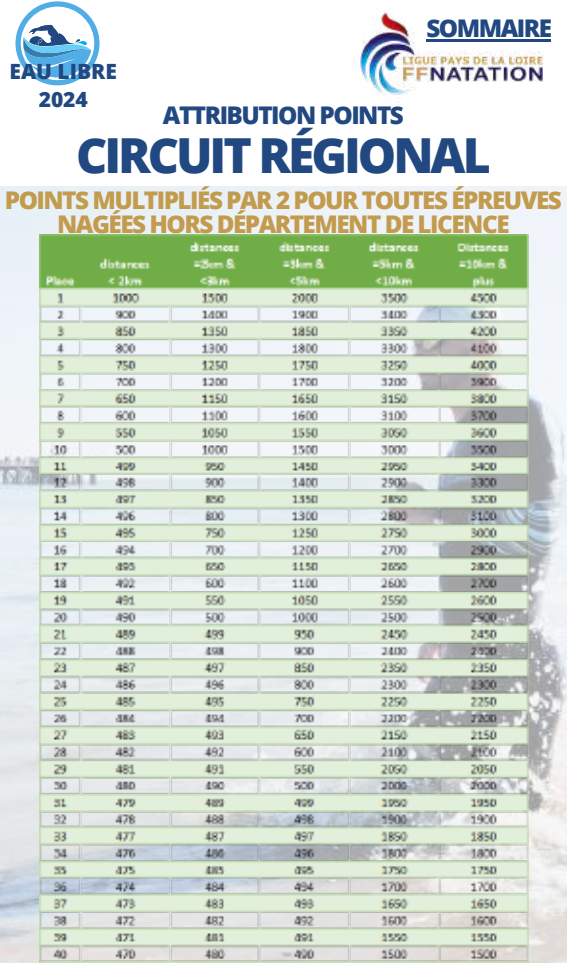
<style>
.page{position:relative;width:567px;height:963px;background:#fff}
.page>*{position:absolute;margin:0;border:0;box-sizing:border-box;transform-origin:0 0}
.t1{font:800 48.4px "Open Sans";letter-spacing:-.065em;color:#214881}
.t2{font:800 24.4px/24.4px "Open Sans";letter-spacing:-.06em;color:#c39b4d;text-align:center}
.t3{font:800 24.4px "Open Sans";letter-spacing:-.06em;color:#214881}
.t4{font:800 21.2px/28px "Open Sans";color:#214881;text-align:center}
</style>
<div class="page">
<img style="left:0;top:186px;width:567px;height:777px">
<svg style="left:16px;top:1px;width:84px;height:84px"></svg>
<img style="left:354px;top:12px;width:197px;height:83px">
<img style="left:39px;top:235px;width:489px;height:728px">
<hr style="left:426px;top:39px;width:125px;height:2px;background:#214881">
<p class="t3" style="left:426px;top:11px;width:127px">SOMMAIRE</p>
<p class="t4" style="left:10px;top:57px;width:109px">EAU LIBRE<br>2024</p>
<h1 class="t1" style="left:76px;top:122px;width:416px">CIRCUIT RÉGIONAL</h1>
<p class="t3" style="left:163px;top:98px;width:242px">ATTRIBUTION POINTS</p>
<p class="t2" style="left:5px;top:187px;width:559px">POINTS MULTIPLIÉS PAR 2 POUR TOUTES ÉPREUVES<br>NAGÉES HORS DÉPARTEMENT DE LICENCE</p>
</div>
